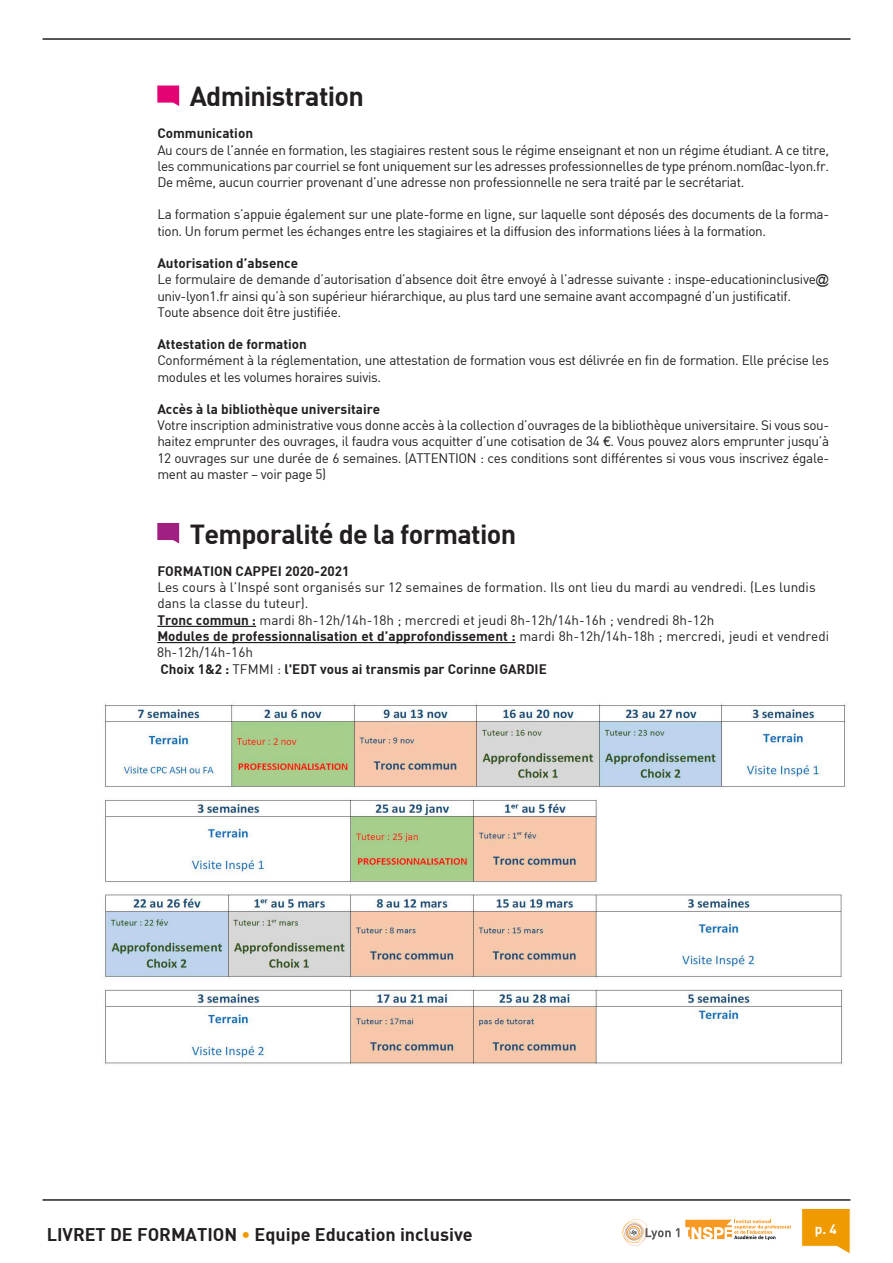
<style>
.page{position:relative;width:893px;height:1263px;background:#fff}
.page>*{position:absolute;margin:0;border:0;box-sizing:border-box;transform-origin:0 0}
.t1{font:27px "DIN Bold";letter-spacing:-.025em;color:#231f20}
.t2{font:18px "DIN Bold";color:#231f20}
.t3{font:13.5px/16.2px "DIN";letter-spacing:-.025em;color:#231f20}
.t4{font:13.5px/16.6px "DIN Bold";color:#231f20}
.t5{font:13.5px/16.2px "DIN";color:#231f20}
.t6{font:13.5px "DIN Bold";color:#fff}
.s1{font-family:"Arial"}
.s2{font-family:"Helvetica Neue"}
.s3{font-family:"DIN Bold"}
.s4{font-family:"DIN"}
.s5{color:#ef9a00}
</style>
<div class="page">
<hr style="left:157px;top:626px;width:99px;height:1px;background:#231f20">
<hr style="left:157px;top:642px;width:359px;height:1px;background:#231f20">
<svg style="left:157px;top:86px;width:22px;height:20px"></svg>
<svg style="left:157px;top:523px;width:22px;height:20px"></svg>
<svg style="left:801px;top:1208px;width:50px;height:46px"></svg>
<hr style="left:43px;top:1199px;width:807px;height:2px;background:#231f20">
<svg style="left:685px;top:1219px;width:106px;height:21px"></svg>
<svg style="left:622px;top:1219px;width:57px;height:27px"></svg>
<hr style="left:43px;top:38px;width:807px;height:2px;background:#231f20">
<img style="left:103px;top:704px;width:743px;height:362px">
<p class="t1" style="left:190px;top:79px;width:176px">Administration</p>
<p class="t4" style="left:157px;top:125px;width:97px">Communication</p>
<p class="t3" style="left:157px;top:141px;width:673px">Au cours de l’année en formation, les stagiaires restent sous le régime enseignant et non un régime étudiant. A ce titre, les communications par courriel se font uniquement sur les adresses professionnelles de type prénom.nom@ac-lyon.fr.</p>
<p class="t3" style="left:157px;top:174px;width:589px">De même, aucun courrier provenant d’une adresse non professionnelle ne sera traité par le secrétariat.</p>
<p class="t3" style="left:157px;top:206px;width:673px">La formation s’appuie également sur une plate-forme en ligne, sur laquelle sont déposés des documents de la forma&shy;tion. Un forum permet les échanges entre les stagiaires et la diffusion des informations liées à la formation.</p>
<p class="t4" style="left:157px;top:254px;width:142px">Autorisation d’absence</p>
<p class="t3" style="left:157px;top:271px;width:673px">Le formulaire de demande d’autorisation d’absence doit être envoyé à l’adresse suivante : inspe-educationinclusive<span class="s1">@ </span>univ-lyon1.fr ainsi qu’à son supérieur hiérarchique, au plus tard une semaine avant accompagné d’un justificatif.</p>
<p class="t3" style="left:157px;top:303px;width:185px">Toute absence doit être justifiée.</p>
<p class="t4" style="left:157px;top:335px;width:151px">Attestation de formation</p>
<p class="t3" style="left:157px;top:352px;width:673px">Conformément à la réglementation, une attestation de formation vous est délivrée en fin de formation. Elle précise les modules et les volumes horaires suivis.</p>
<p class="t4" style="left:157px;top:400px;width:224px">Accès à la bibliothèque universitaire</p>
<p class="t3" style="left:157px;top:417px;width:673px;text-align:justify">Votre inscription administrative vous donne accès à la collection d’ouvrages de la bibliothèque universitaire. Si vous sou&shy;haitez emprunter des ouvrages, il faudra vous acquitter d’une cotisation de 34 <span class="s2">€</span>. Vous pouvez alors emprunter jusqu’à 12 ouvrages sur une durée de 6 semaines. (ATTENTION : ces conditions sont différentes si vous vous inscrivez égale&shy;ment au master – voir page 5)</p>
<p class="t1" style="left:190px;top:516px;width:328px">Temporalité de la formation</p>
<p class="t4" style="left:157px;top:562px;width:194px">FORMATION CAPPEI 2020-2021</p>
<p class="t5" style="left:157px;top:579px;width:660px">Les cours à l’Inspé sont organisés sur 12 semaines de formation. Ils ont lieu du mardi au vendredi. (Les lundis dans la classe du tuteur).</p>
<p class="t5" style="left:157px;top:611px;width:559px"><span class="s3">Tronc commun :</span> mardi 8h-12h/14h-18h ; mercredi et jeudi 8h-12h/14h-16h ; vendredi 8h-12h</p>
<p class="t4" style="left:157px;top:627px;width:673px">Modules de professionnalisation et d’approfondissement : <span class="s4">mardi 8h-12h/14h-18h ; mercredi, jeudi et vendredi</span></p>
<p class="t4" style="left:157px;top:643px;width:391px"><span class="s4">8h-12h/14h-16h<br></span>Choix 1&amp;2 : <span class="s4">TFMMI :</span> l'EDT vous ai transmis par Corinne GARDIE</p>
<p class="t2" style="left:47px;top:1222px;width:428px">LIVRET DE FORMATION <span class="s5">•</span> Equipe Education inclusive</p>
<p class="t6" style="left:815px;top:1220px;width:23px">p. 4</p>
</div>
